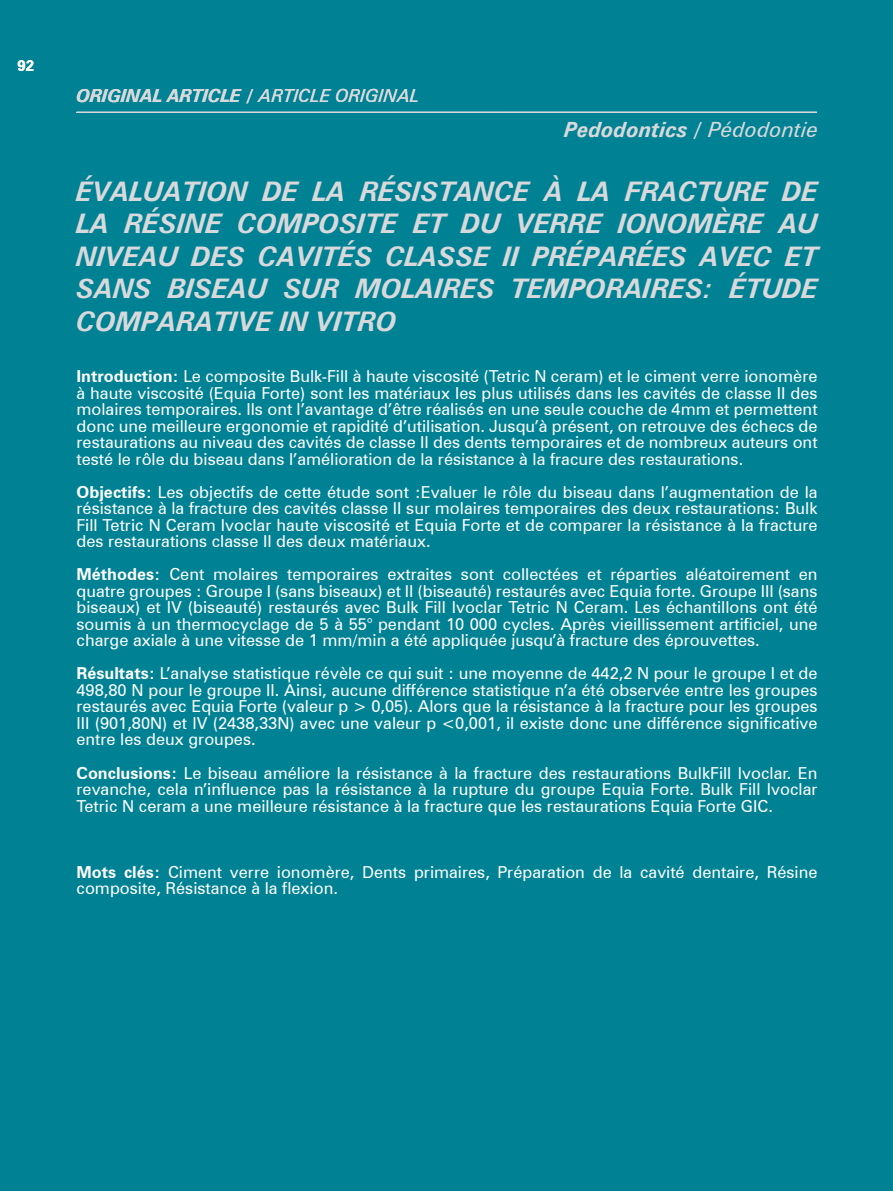
<style>
.page{position:relative;width:893px;height:1191px;background:#008294}
.page>*{position:absolute;margin:0;border:0;box-sizing:border-box;transform-origin:0 0}
.t1{font:italic 700 27px/32.4px "Zurich BT";color:#d9d9db;text-align:justify}
.t2{font:italic 700 21px "Zurich BT";color:#d9d9db}
.t3{font:italic 700 18px "Zurich BT";color:#d9d9db}
.t4{font:16.5px/16.5px "Zurich BT";color:#fff;text-align:justify}
.t5{font:700 15px "Zurich BT";color:#fff}
.s1{font-style:normal}
.s2{font-weight:400}
.s3{font-weight:700}
</style>
<div class="page">
<hr style="left:77px;top:112px;width:740px;height:1px;background:#d9d9db">
<p class="t5" style="left:17px;top:57px;width:18px">92</p>
<p class="t3" style="left:77px;top:84px;width:345px">ORIGINAL ARTICLE <span class="s1">/</span> <span class="s2">ARTICLE ORIGINAL</span></p>
<p class="t2" style="left:565px;top:117px;width:255px">Pedodontics / <span class="s2">Pédodontie</span></p>
<p class="t1" style="left:76px;top:175px;width:743px">ÉVALUATION DE LA RÉSISTANCE À LA FRACTURE DE LA RÉSINE COMPOSITE ET DU VERRE IONOMÈRE AU NIVEAU DES CAVITÉS CLASSE II PRÉPARÉES AVEC ET SANS BISEAU SUR MOLAIRES TEMPORAIRES: ÉTUDE COMPARATIVE IN VITRO</p>
<p class="t4" style="left:76px;top:368px;width:743px"><span class="s3">Introduction:</span> Le composite Bulk-Fill à haute viscosité (Tetric N ceram) et le ciment verre ionomère à haute viscosité (Equia Forte) sont les matériaux les plus utilisés dans les cavités de classe II des molaires temporaires. Ils ont l’avantage d’être réalisés en une seule couche de 4mm et permettent donc une meilleure ergonomie et rapidité d’utilisation. Jusqu’à présent, on retrouve des échecs de restaurations au niveau des cavités de classe II des dents temporaires et de nombreux auteurs ont testé le rôle du biseau dans l’amélioration de la résistance à la fracure des restaurations.</p>
<p class="t4" style="left:76px;top:483px;width:743px"><span class="s3">Objectifs:</span> Les objectifs de cette étude sont :Evaluer le rôle du biseau dans l’augmentation de la résistance à la fracture des cavités classe II sur molaires temporaires des deux restaurations: Bulk Fill Tetric N Ceram Ivoclar haute viscosité et Equia Forte et de comparer la résistance à la fracture des restaurations classe II des deux matériaux.</p>
<p class="t4" style="left:76px;top:566px;width:743px"><span class="s3">Méthodes:</span> Cent molaires temporaires extraites sont collectées et réparties aléatoirement en quatre groupes : Groupe I (sans biseaux) et II (biseauté) restaurés avec Equia forte. Groupe III (sans biseaux) et IV (biseauté) restaurés avec Bulk Fill Ivoclar Tetric N Ceram. Les échantillons ont été soumis à un thermocyclage de 5 à 55° pendant 10 000 cycles. Après vieillissement artificiel, une charge axiale à une vitesse de 1 mm/min a été appliquée jusqu’à fracture des éprouvettes.</p>
<p class="t4" style="left:76px;top:665px;width:743px"><span class="s3">Résultats:</span> L’analyse statistique révèle ce qui suit : une moyenne de 442,2 N pour le groupe I et de 498,80 N pour le groupe II. Ainsi, aucune différence statistique n’a été observée entre les groupes restaurés avec Equia Forte (valeur p &gt; 0,05). Alors que la résistance à la fracture pour les groupes III (901,80N) et IV (2438,33N) avec une valeur p &lt;0,001, il existe donc une différence significative entre les deux groupes.</p>
<p class="t4" style="left:76px;top:764px;width:743px"><span class="s3">Conclusions:</span> Le biseau améliore la résistance à la fracture des restaurations BulkFill Ivoclar. En revanche, cela n’influence pas la résistance à la rupture du groupe Equia Forte. Bulk Fill Ivoclar Tetric N ceram a une meilleure résistance à la fracture que les restaurations Equia Forte GIC.</p>
<p class="t4" style="left:76px;top:863px;width:742px"><span class="s3">Mots clés:</span> Ciment verre ionomère, Dents primaires, Préparation de la cavité dentaire, Résine composite, Résistance à la flexion.</p>
</div>
